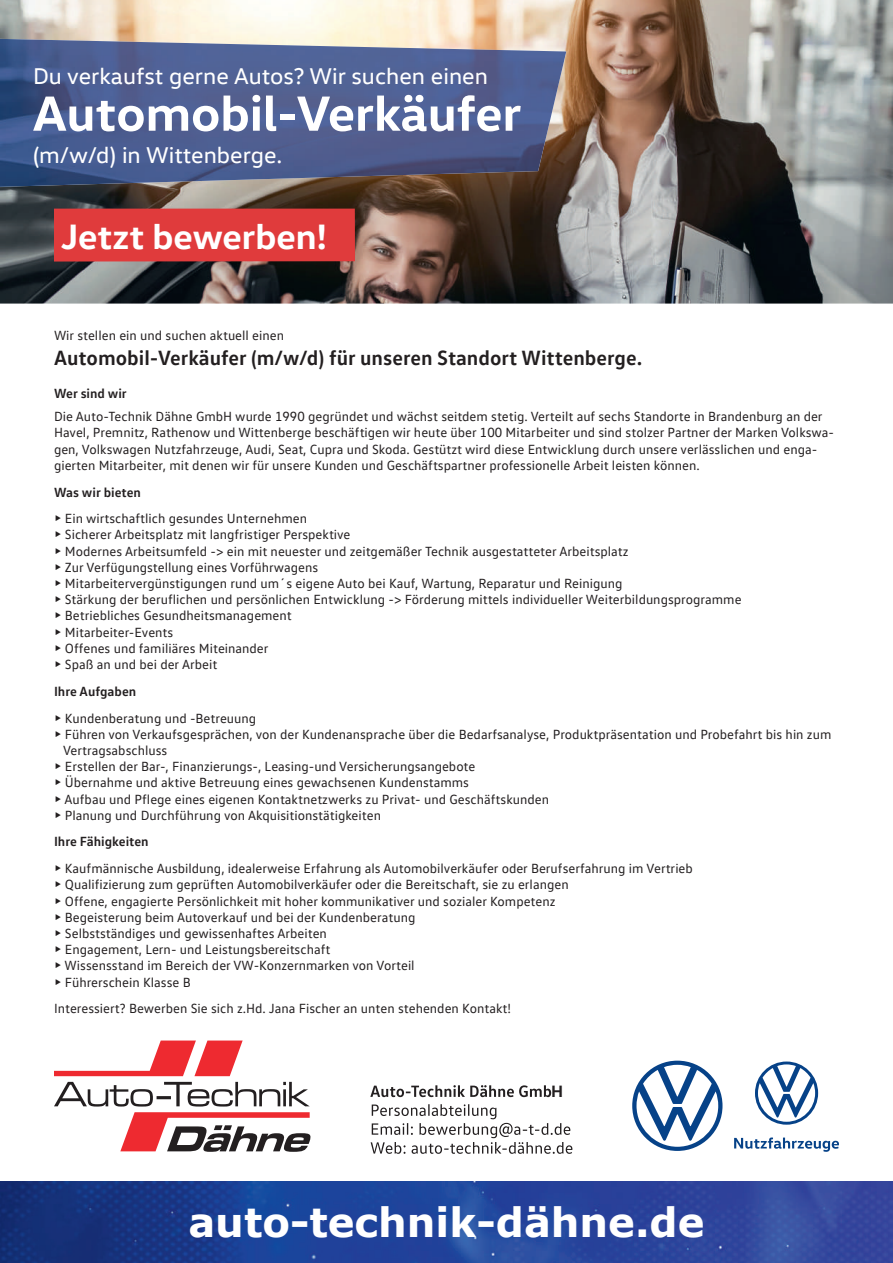
<style>
.page{position:relative;width:893px;height:1263px;background:#fff}
.page>*{position:absolute;margin:0;border:0;box-sizing:border-box;transform-origin:0 0}
.t1{font:700 50.25px "VW Head";color:#fff}
.t2{font:700 40.35px "Verdana";color:#fff}
.t3{font:700 35.85px "VW Head";color:#fff}
.t4{font:23.25px "VW Head";color:#fff}
.t5{font:700 21px "VW Text";color:#231f20}
.t6{font:700 16.65px "VW Head";color:#231f20}
.t7{font:13.5px/16.2px "VW Text";color:#231f20}
.t8{font:700 13.5px "VW Text";color:#231f20}
.s1{font-family:"Audi Type"}
.s2{font-weight:700}
</style>
<div class="page">
<img style="left:0;top:0;width:893px;height:304px">
<img style="left:0;top:1181px;width:893px;height:82px">
<div style="left:54px;top:209px;width:301px;height:53px;background:#e03b3c"></div>
<img style="left:0;top:39px;width:566px;height:148px">
<svg style="left:632px;top:1061px;width:90px;height:90px"></svg>
<svg style="left:734px;top:1137px;width:105px;height:15px"></svg>
<svg style="left:755px;top:1061px;width:63px;height:64px"></svg>
<svg style="left:54px;top:1040px;width:257px;height:112px"></svg>
<svg style="left:371px;top:1104px;width:201px;height:50px"></svg>
<svg style="left:370px;top:1085px;width:181px;height:12px"></svg>
<h3 class="t4" style="left:33px;top:62px;width:456px">Du verkaufst gerne Autos? Wir suchen einen</h3>
<h1 class="t1" style="left:33px;top:81px;width:490px">Automobil-Verkäufer</h1>
<h3 class="t4" style="left:33px;top:141px;width:251px">(m/w/d) in Wittenberge.</h3>
<h3 class="t3" style="left:61px;top:213px;width:267px">Jetzt bewerben!</h3>
<p class="t7" style="left:54px;top:327px;width:232px">Wir stellen ein und suchen aktuell einen</p>
<h3 class="t5" style="left:54px;top:344px;width:590px">Automobil-Verkäufer (m/w/d) für unseren Standort Wittenberge.</h3>
<p class="t8" style="left:54px;top:384px;width:74px">Wer sind wir</p>
<p class="t7" style="left:54px;top:408px;width:782px">Die Auto-Technik Dähne GmbH wurde 1990 gegründet und wächst seitdem stetig. Verteilt auf sechs Standorte in Brandenburg an der Havel, Premnitz, Rathenow und Wittenberge beschäftigen wir heute über 100 Mitarbeiter und sind stolzer Partner der Marken Volkswa&shy;gen, Volkswagen Nutzfahrzeuge, Audi, Seat, Cupra und Skoda. Gestützt wird diese Entwicklung durch unsere verlässlichen und enga&shy;gierten Mitarbeiter, mit denen wir für unsere Kunden und Geschäftspartner professionelle Arbeit leisten können.</p>
<p class="t8" style="left:54px;top:483px;width:89px">Was wir bieten</p>
<p class="t7" style="left:54px;top:510px;width:255px"><span class="s1">•</span> Ein wirtschaftlich gesundes Unternehmen</p>
<p class="t7" style="left:54px;top:526px;width:298px"><span class="s1">•</span> Sicherer Arbeitsplatz mit langfristiger Perspektive</p>
<p class="t7" style="left:54px;top:543px;width:576px"><span class="s1">•</span> Modernes Arbeitsumfeld -&gt; ein mit neuester und zeitgemäßer Technik ausgestatteter Arbeitsplatz</p>
<p class="t7" style="left:54px;top:559px;width:266px"><span class="s1">•</span> Zur Verfügungstellung eines Vorführwagens</p>
<p class="t7" style="left:54px;top:575px;width:570px"><span class="s1">•</span> Mitarbeitervergünstigungen rund um´s eigene Auto bei Kauf, Wartung, Reparatur und Reinigung</p>
<p class="t7" style="left:54px;top:591px;width:689px"><span class="s1">•</span> Stärkung der beruflichen und persönlichen Entwicklung -&gt; Förderung mittels individueller Weiterbildungsprogramme</p>
<p class="t7" style="left:54px;top:607px;width:239px"><span class="s1">•</span> Betriebliches Gesundheitsmanagement</p>
<p class="t7" style="left:54px;top:624px;width:121px"><span class="s1">•</span> Mitarbeiter-Events</p>
<p class="t7" style="left:54px;top:640px;width:216px"><span class="s1">•</span> Offenes und familiäres Miteinander</p>
<p class="t7" style="left:54px;top:651px;width:165px;line-height:26.7px"><span class="s1">•</span> Spaß an und bei der Arbeit<br><span class="s2">Ihre Aufgaben</span></p>
<p class="t7" style="left:54px;top:709px;width:204px"><span class="s1">•</span> Kundenberatung und -Betreuung</p>
<p class="t7" style="left:63px;top:726px;width:770px;text-indent:-9px"><span class="s1">•</span> Führen von Verkaufsgesprächen, von der Kundenansprache über die Bedarfsanalyse, Produktpräsentation und Probefahrt bis hin zum<br>Vertragsabschluss</p>
<p class="t7" style="left:54px;top:758px;width:423px"><span class="s1">•</span> Erstellen der Bar-, Finanzierungs-, Leasing-und Versicherungsangebote</p>
<p class="t7" style="left:54px;top:774px;width:417px"><span class="s1">•</span> Übernahme und aktive Betreuung eines gewachsenen Kundenstamms</p>
<p class="t7" style="left:54px;top:790px;width:497px"><span class="s1">•</span> Aufbau und Pflege eines eigenen Kontaktnetzwerks zu Privat- und Geschäftskunden</p>
<p class="t7" style="left:54px;top:801px;width:329px;line-height:26.7px"><span class="s1">•</span> Planung und Durchführung von Akquisitionstätigkeiten<br><span class="s2">Ihre Fähigkeiten</span></p>
<p class="t7" style="left:54px;top:860px;width:640px"><span class="s1">•</span> Kaufmännische Ausbildung, idealerweise Erfahrung als Automobilverkäufer oder Berufserfahrung im Vertrieb</p>
<p class="t7" style="left:54px;top:876px;width:516px"><span class="s1">•</span> Qualifizierung zum geprüften Automobilverkäufer oder die Bereitschaft, sie zu erlangen</p>
<p class="t7" style="left:54px;top:892px;width:503px"><span class="s1">•</span> Offene, engagierte Persönlichkeit mit hoher kommunikativer und sozialer Kompetenz</p>
<p class="t7" style="left:54px;top:909px;width:363px"><span class="s1">•</span> Begeisterung beim Autoverkauf und bei der Kundenberatung</p>
<p class="t7" style="left:54px;top:925px;width:274px"><span class="s1">•</span> Selbstständiges und gewissenhaftes Arbeiten</p>
<p class="t7" style="left:54px;top:941px;width:278px"><span class="s1">•</span> Engagement, Lern- und Leistungsbereitschaft</p>
<p class="t7" style="left:54px;top:957px;width:362px"><span class="s1">•</span> Wissensstand im Bereich der VW-Konzernmarken von Vorteil</p>
<p class="t7" style="left:54px;top:968px;width:459px;line-height:26.7px"><span class="s1">•</span> Führerschein Klasse B<br>Interessiert? Bewerben Sie sich z.Hd. Jana Fischer an unten stehenden Kontakt!</p>
<p class="t6" style="left:551px;top:1080px;width:14px">H</p>
<h2 class="t2" style="left:188px;top:1194px;width:518px">auto-technik-dähne.de</h2>
</div>
